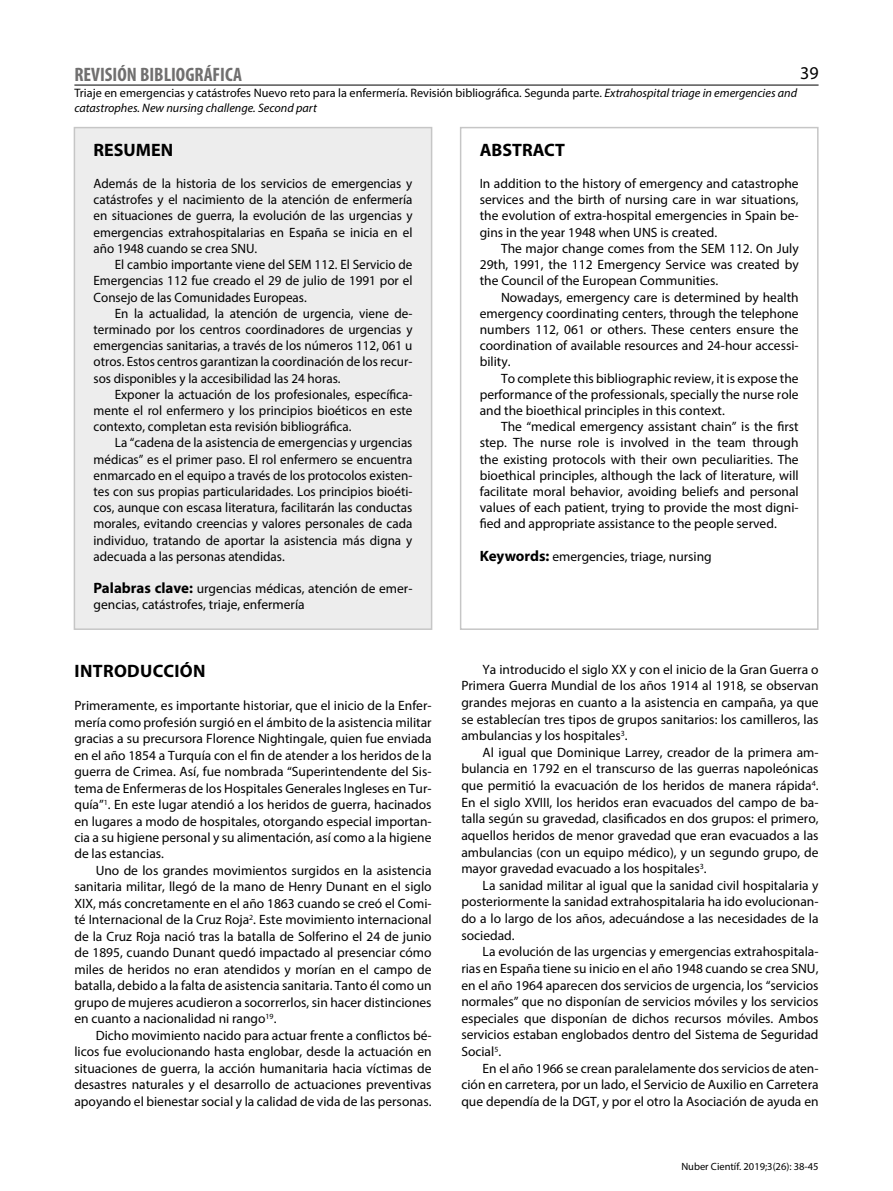
<style>
.page{position:relative;width:893px;height:1191px;background:#fff}
.page>*{position:absolute;margin:0;border:0;box-sizing:border-box;transform-origin:0 0}
.t1{font:700 condensed 19.5px "Myriad Pro";color:#706f6f}
.t2{font:700 18px "Myriad Pro";letter-spacing:.005em;color:#000}
.t3{font:18px "Myriad Pro";color:#000}
.t4{font:13.5px/16.2px "Myriad Pro";color:#000;text-align:justify}
.t5{font:12.15px/14.7px "Myriad Pro";color:#000}
.t6{font:10.5px "Myriad Pro";color:#000}
.s1{font-style:italic}
.s2{font-weight:700;font-size:15px}
</style>
<div class="page">
<hr style="left:74px;top:85px;width:745px;height:1px;background:#000">
<div style="left:74px;top:127px;width:358px;height:503px;background:#ededed;border:2px solid #c6c6c6"></div>
<div style="left:460px;top:127px;width:359px;height:503px;background:#fff;border:2px solid #c6c6c6"></div>
<h1 class="t1" style="left:74px;top:62px;width:169px">REVISIÓN BIBLIOGRÁFICA</h1>
<h2 class="t3" style="left:800px;top:62px;width:20px">39</h2>
<p class="t5" style="left:74px;top:86px;width:724px">Triaje en emergencias y catástrofes Nuevo reto para la enfermería. Revisión bibliográfica. Segunda parte. <span class="s1">Extrahospital triage in emergencies and catastrophes. New nursing challenge. Second part</span></p>
<h2 class="t2" style="left:94px;top:138px;width:81px">RESUMEN</h2>
<p class="t4" style="left:94px;top:175px;width:320px">Además de la historia de los servicios de emergencias y catástrofes y el nacimiento de la atención de enfermería en situaciones de guerra, la evolución de las urgencias y emergencias extrahospitalarias en España se inicia en el año 1948 cuando se crea SNU.</p>
<p class="t4" style="left:94px;top:256px;width:320px;text-indent:21px">El cambio importante viene del SEM 112. El Servicio de Emergencias 112 fue creado el 29 de julio de 1991 por el Consejo de las Comunidades Europeas.</p>
<p class="t4" style="left:94px;top:305px;width:320px;text-indent:21px">En la actualidad, la atención de urgencia, viene de&shy;terminado por los centros coordinadores de urgencias y emergencias sanitarias, a través de los números 112, 061 u otros. Estos centros garantizan la coordinación de los recur&shy;sos disponibles y la accesibilidad las 24 horas.</p>
<p class="t4" style="left:94px;top:386px;width:320px;text-indent:21px">Exponer la actuación de los profesionales, específica&shy;mente el rol enfermero y los principios bioéticos en este contexto, completan esta revisión bibliográfica.</p>
<p class="t4" style="left:94px;top:434px;width:320px;text-indent:21px">La “cadena de la asistencia de emergencias y urgencias médicas” es el primer paso. El rol enfermero se encuentra enmarcado en el equipo a través de los protocolos existen&shy;tes con sus propias particularidades. Los principios bioéti&shy;cos, aunque con escasa literatura, facilitarán las conductas morales, evitando creencias y valores personales de cada individuo, tratando de aportar la asistencia más digna y adecuada a las personas atendidas.</p>
<p class="t4" style="left:94px;top:580px;width:320px"><span class="s2">Palabras clave:</span> urgencias médicas, atención de emer&shy;gencias, catástrofes, triaje, enfermería</p>
<h2 class="t2" style="left:75px;top:659px;width:133px">INTRODUCCIÓN</h2>
<p class="t4" style="left:74px;top:697px;width:359px">Primeramente, es importante historiar, que el inicio de la Enfer&shy;mería como profesión surgió en el ámbito de la asistencia militar gracias a su precursora Florence Nightingale, quien fue enviada en el año 1854 a Turquía con el fin de atender a los heridos de la guerra de Crimea. Así, fue nombrada “Superintendente del Sis&shy;tema de Enfermeras de los Hospitales Generales Ingleses en Tur&shy;quía”<sup>1</sup>. En este lugar atendió a los heridos de guerra, hacinados en lugares a modo de hospitales, otorgando especial importan&shy;cia a su higiene personal y su alimentación, así como a la higiene de las estancias.</p>
<p class="t4" style="left:74px;top:862px;width:359px;text-indent:21px">Uno de los grandes movimientos surgidos en la asistencia sanitaria militar, llegó de la mano de Henry Dunant en el siglo XIX, más concretamente en el año 1863 cuando se creó el Comi&shy;té Internacional de la Cruz Roja<sup>2</sup>. Este movimiento internacional de la Cruz Roja nació tras la batalla de Solferino el 24 de junio de 1895, cuando Dunant quedó impactado al presenciar cómo miles de heridos no eran atendidos y morían en el campo de batalla, debido a la falta de asistencia sanitaria. Tanto él como un grupo de mujeres acudieron a socorrerlos, sin hacer distinciones en cuanto a nacionalidad ni rango<sup>19</sup>.</p>
<p class="t4" style="left:74px;top:1027px;width:359px;text-indent:21px">Dicho movimiento nacido para actuar frente a conflictos bé&shy;licos fue evolucionando hasta englobar, desde la actuación en situaciones de guerra, la acción humanitaria hacia víctimas de desastres naturales y el desarrollo de actuaciones preventivas apoyando el bienestar social y la calidad de vida de las personas.</p>
<h2 class="t2" style="left:480px;top:138px;width:87px">ABSTRACT</h2>
<p class="t4" style="left:480px;top:175px;width:320px">In addition to the history of emergency and catastrophe services and the birth of nursing care in war situations, the evolution of extra-hospital emergencies in Spain be&shy;gins in the year 1948 when UNS is created.</p>
<p class="t4" style="left:480px;top:240px;width:320px;text-indent:21px">The major change comes from the SEM 112. On July 29th, 1991, the 112 Emergency Service was created by the Council of the European Communities.</p>
<p class="t4" style="left:480px;top:289px;width:320px;text-indent:21px">Nowadays, emergency care is determined by health emergency coordinating centers, through the telephone numbers 112, 061 or others. These centers ensure the coordination of available resources and 24-hour accessi&shy;bility.</p>
<p class="t4" style="left:480px;top:370px;width:320px;text-indent:21px">To complete this bibliographic review, it is expose the performance of the professionals, specially the nurse role and the bioethical principles in this context.</p>
<p class="t4" style="left:480px;top:418px;width:320px;text-indent:21px">The “medical emergency assistant chain” is the first step. The nurse role is involved in the team through the existing protocols with their own peculiarities. The bioethical principles, although the lack of literature, will facilitate moral behavior, avoiding beliefs and personal values of each patient, trying to provide the most digni&shy;fied and appropriate assistance to the people served.</p>
<p class="t4" style="left:480px;top:548px;width:234px"><span class="s2">Keywords:</span> emergencies, triage, nursing</p>
<p class="t4" style="left:461px;top:660px;width:359px;line-height:16.6px;text-indent:21px">Ya introducido el siglo XX y con el inicio de la Gran Guerra o Primera Guerra Mundial de los años 1914 al 1918, se observan grandes mejoras en cuanto a la asistencia en campaña, ya que se establecían tres tipos de grupos sanitarios: los camilleros, las ambulancias y los hospitales<sup>3</sup>.</p>
<p class="t4" style="left:461px;top:743px;width:359px;line-height:16.6px;text-indent:21px">Al igual que Dominique Larrey, creador de la primera am&shy;bulancia en 1792 en el transcurso de las guerras napoleónicas que permitió la evacuación de los heridos de manera rápida<sup>4</sup>.<br>En el siglo XVIII, los heridos eran evacuados del campo de ba&shy;talla según su gravedad, clasificados en dos grupos: el primero, aquellos heridos de menor gravedad que eran evacuados a las ambulancias (con un equipo médico), y un segundo grupo, de mayor gravedad evacuado a los hospitales<sup>3</sup>.</p>
<p class="t4" style="left:461px;top:876px;width:359px;line-height:16.6px;text-indent:21px">La sanidad militar al igual que la sanidad civil hospitalaria y posteriormente la sanidad extrahospitalaria ha ido evolucionan&shy;do a lo largo de los años, adecuándose a las necesidades de la sociedad.</p>
<p class="t4" style="left:461px;top:943px;width:359px;line-height:16.6px;text-indent:21px">La evolución de las urgencias y emergencias extrahospitala&shy;rias en España tiene su inicio en el año 1948 cuando se crea SNU, en el año 1964 aparecen dos servicios de urgencia, los “servicios normales” que no disponían de servicios móviles y los servicios especiales que disponían de dichos recursos móviles. Ambos servicios estaban englobados dentro del Sistema de Seguridad Social<sup>5</sup>.</p>
<p class="t4" style="left:461px;top:1059px;width:359px;line-height:16.6px;text-indent:21px">En el año 1966 se crean paralelamente dos servicios de aten&shy;ción en carretera, por un lado, el Servicio de Auxilio en Carretera que dependía de la DGT, y por el otro la Asociación de ayuda en</p>
<p class="t6" style="left:681px;top:1159px;width:139px">Nuber Científ. 2019;3(26): 38-45</p>
</div>
